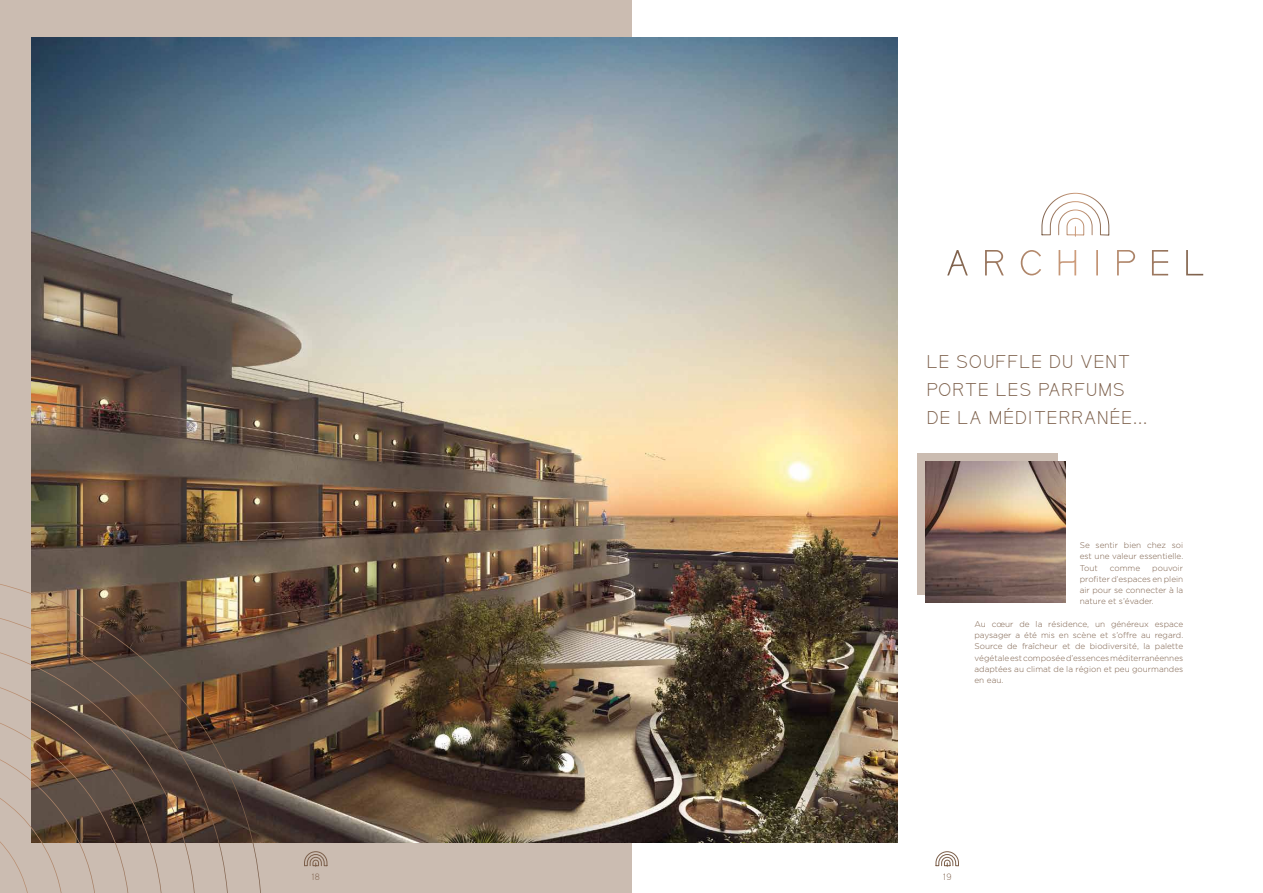
<style>
.page{position:relative;width:1263px;height:893px;background:#fff}
.page>*{position:absolute;margin:0;border:0;box-sizing:border-box;transform-origin:0 0}
.t1{font:300 16.5px/27.9px "Kirvy";letter-spacing:.06em;color:#7c5f4a;scale:1.07 1}
.t2{font:300 8.25px/11.2px "Gotham";color:#7c5f4a;text-align:justify}
.t3{font:300 8.25px "Kirvy";color:#7c5f4a;scale:1.07 1}
</style>
<div class="page">
<div style="left:917px;top:453px;width:141px;height:141px;background:#cbbcb1"></div>
<div style="left:0;top:0;width:631px;height:893px;background:#cbbcb1"></div>
<img style="left:32px;top:38px;width:866px;height:804px">
<svg style="left:304px;top:851px;width:23px;height:15px"></svg>
<svg style="left:936px;top:851px;width:23px;height:15px"></svg>
<svg style="left:1041px;top:192px;width:69px;height:45px"></svg>
<svg style="left:947px;top:250px;width:256px;height:25px"></svg>
<img style="left:0;top:584px;width:261px;height:309px">
<img style="left:925px;top:461px;width:141px;height:142px">
<h1 class="t1" style="left:927px;top:348px;width:207px">LE SOUFFLE DU VENT<br>PORTE LES PARFUMS<br>DE LA MÉDITERRANÉE...</h1>
<p class="t2" style="left:1080px;top:539px;width:105px">Se sentir bien chez soi est une valeur essentielle.<br>Tout</p>
<p class="t2" style="left:1080px;top:562px;width:105px;text-indent:72px">pouvoir profiter d’espaces en plein air pour se connecter à la nature et s’évader.</p>
<p class="t2" style="left:974px;top:618px;width:210px">Au cœur de la résidence, un généreux espace paysager a été mis en scène et s’offre au regard.<br>Source de fraîcheur et de biodiversité, la palette végétale est composée d’essences méditerranéennes adaptées au climat de la région et peu gourmandes en eau.</p>
<p class="t2" style="left:1110px;top:562px;width:32px">comme</p>
<p class="t3" style="left:311px;top:872px;width:9px">18</p>
<p class="t3" style="left:943px;top:872px;width:10px">19</p>
</div>
